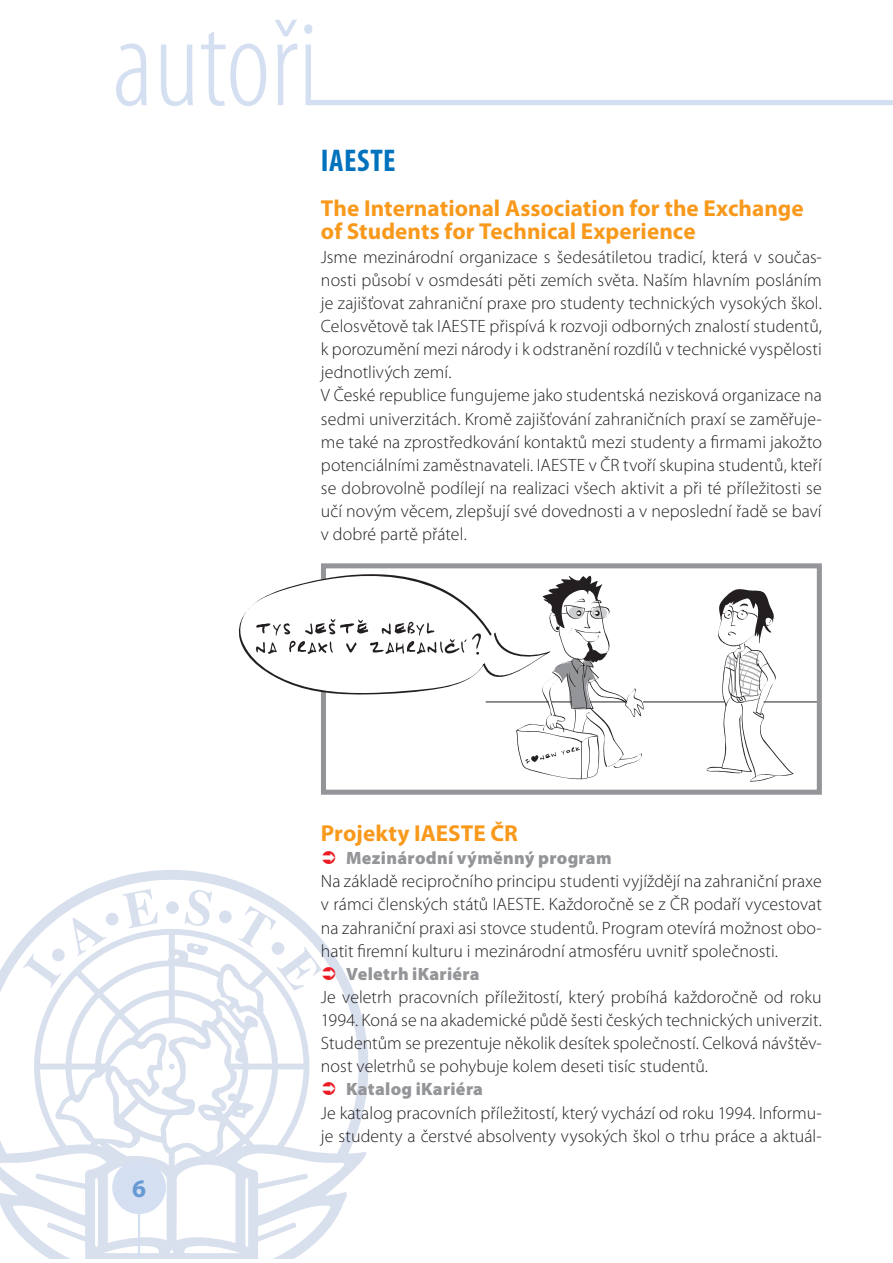
<style>
.page{position:relative;width:893px;height:1263px;background:#fff}
.page>*{position:absolute;margin:0;border:0;box-sizing:border-box;transform-origin:0 0}
.t1{font:300 condensed 126.15px "Myriad Pro";color:#d4dff2}
.t2{font:700 condensed 31.5px "Myriad Pro";letter-spacing:.015em;color:#0071bc}
.t3{font:700 25.2px "Myriad Pro";color:#669ad2}
.t4{font:700 23.1px/23.1px "Myriad Pro";color:#f8991c}
.t5{font:300 17.85px/23.1px "Myriad Pro";color:#231f20}
.t6{font:900 17.85px "Myriad Pro";letter-spacing:.015em;color:#939598}
</style>
<div class="page">
<svg style="left:0;top:870px;width:368px;height:389px"></svg>
<hr style="left:643px;top:702px;width:82px;height:1px;background:#231f20">
<hr style="left:763px;top:702px;width:56px;height:1px;background:#231f20">
<svg style="left:704px;top:589px;width:90px;height:193px"></svg>
<div style="left:321px;top:563px;width:501px;height:232px;border:5px solid #939598"></div>
<div style="left:306px;top:100px;width:587px;height:5px;background:#d4dff2"></div>
<svg style="left:239px;top:574px;width:405px;height:206px"></svg>
<hr style="left:138px;top:1207px;width:2px;height:52px;background:#d4dff2">
<div style="left:112px;top:1160px;width:54px;height:54px;background:#d4dff2;border-radius:50%"></div>
<svg style="left:323px;top:967px;width:12px;height:13px"></svg>
<svg style="left:323px;top:1083px;width:12px;height:12px"></svg>
<h1 class="t1" style="left:112px;top:16px;width:208px">autoři</h1>
<h2 class="t2" style="left:321px;top:148px;width:76px">IAESTE</h2>
<p class="t4" style="left:321px;top:199px;width:484px">The International Association for the Exchange of Students for Technical Experience</p>
<p class="t5" style="left:321px;top:247px;width:502px">Jsme mezinárodní organizace s šedesátiletou tradicí, která v součas&shy;nosti působí v osmdesáti pěti zemích světa. Naším hlavním posláním je zajišťovat zahraniční praxe pro studenty technických vysokých škol.<br>Celosvětově tak IAESTE přispívá k rozvoji odborných znalostí studentů, k porozumění mezi národy i k odstranění rozdílů v technické vyspělosti jednotlivých zemí.<br>V České republice fungujeme jako studentská nezisková organizace na sedmi univerzitách. Kromě zajišťování zahraničních praxí se zaměřuje&shy;me také na zprostředkování kontaktů mezi studenty a firmami jakožto potenciálními zaměstnavateli. IAESTE v ČR tvoří skupina studentů, kteří se dobrovolně podílejí na realizaci všech aktivit a při té příležitosti se učí novým věcem, zlepšují své dovednosti a v neposlední řadě se baví v dobré partě přátel.</p>
<h3 class="t3" style="left:132px;top:1179px;width:16px">6</h3>
<p class="t4" style="left:321px;top:824px;width:198px">Projekty IAESTE ČR</p>
<p class="t6" style="left:346px;top:852px;width:267px">Mezinárodní výměnný program</p>
<p class="t5" style="left:321px;top:871px;width:502px;text-align:justify">Na základě recipročního principu studenti vyjíždějí na zahraniční praxe v rámci členských států IAESTE. Každoročně se z ČR podaří vycestovat na zahraniční praxi asi stovce studentů. Program otevírá možnost obo&shy;hatit firemní kulturu i mezinárodní atmosféru uvnitř společnosti.</p>
<p class="t6" style="left:346px;top:967px;width:135px">Veletrh iKariéra</p>
<p class="t5" style="left:321px;top:987px;width:502px;text-align:justify">Je veletrh pracovních příležitostí, který probíhá každoročně od roku 1994. Koná se na akademické půdě šesti českých technických univerzit.<br>Studentům se prezentuje několik desítek společností. Celková návštěv&shy;nost veletrhů se pohybuje kolem deseti tisíc studentů.</p>
<p class="t6" style="left:346px;top:1083px;width:138px">Katalog iKariéra</p>
<p class="t5" style="left:321px;top:1103px;width:502px">Je katalog pracovních příležitostí, který vychází od roku 1994. Informu&shy;je studenty a čerstvé absolventy vysokých škol o trhu práce a aktuál-</p>
</div>
